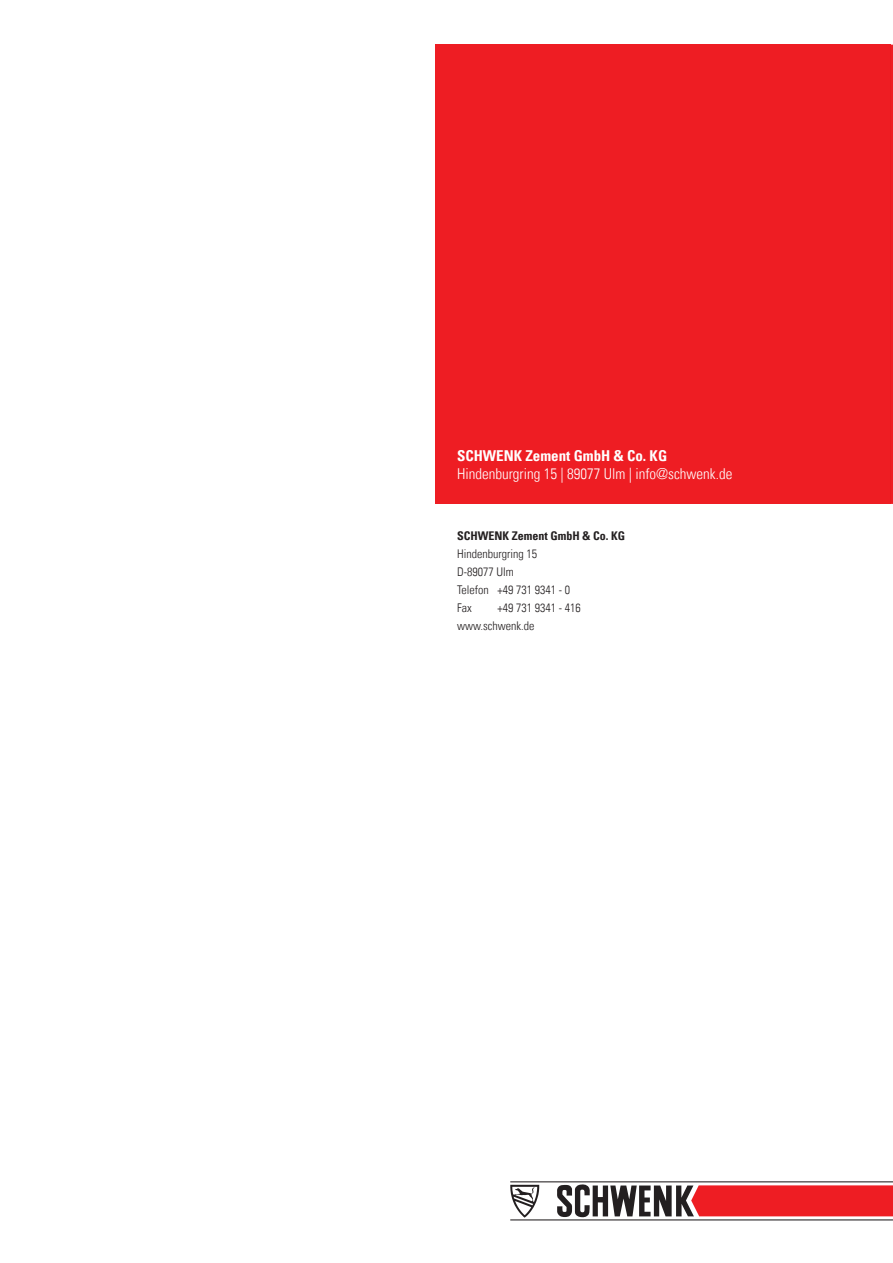
<style>
.page{position:relative;width:893px;height:1263px;background:#fff}
.page>*{position:absolute;margin:0;border:0;box-sizing:border-box;transform-origin:0 0}
.t1{font:15px "Univers Com 47 Light Cond";color:#fff}
.t2{font:15px "Univers Com 67 Bold Cond";color:#fff}
.t3{font:12px/18px "Univers Com 47 Light Cond";color:#231f20}
.t4{font:12px "Univers Com 67 Bold Cond";color:#231f20}
</style>
<div class="page">
<div style="left:436px;top:45px;width:455px;height:459px;background:#ee1d23"></div>
<svg style="left:891px;top:45px;width:2px;height:459px"></svg>
<hr style="left:510px;top:1219px;width:383px;height:1px;background:#231f20">
<hr style="left:510px;top:1181px;width:383px;height:1px;background:#231f20">
<svg style="left:510px;top:1185px;width:29px;height:33px"></svg>
<svg style="left:557px;top:1184px;width:336px;height:33px"></svg>
<p class="t2" style="left:457px;top:446px;width:212px">SCHWENK Zement GmbH &amp; Co. KG</p>
<p class="t1" style="left:457px;top:464px;width:277px">Hindenburgring 15 | 89077 Ulm | info@schwenk.de</p>
<p class="t4" style="left:457px;top:528px;width:170px">SCHWENK Zement GmbH &amp; Co. KG</p>
<p class="t3" style="left:457px;top:545px;width:115px">Hindenburgring 15<br>D-89077 Ulm<br>Telefon +49 731 9341 - 0<br>Fax</p>
<p class="t3" style="left:457px;top:599px;width:125px;text-indent:40px">+49 731 9341 - 416 www.schwenk.de</p>
</div>
